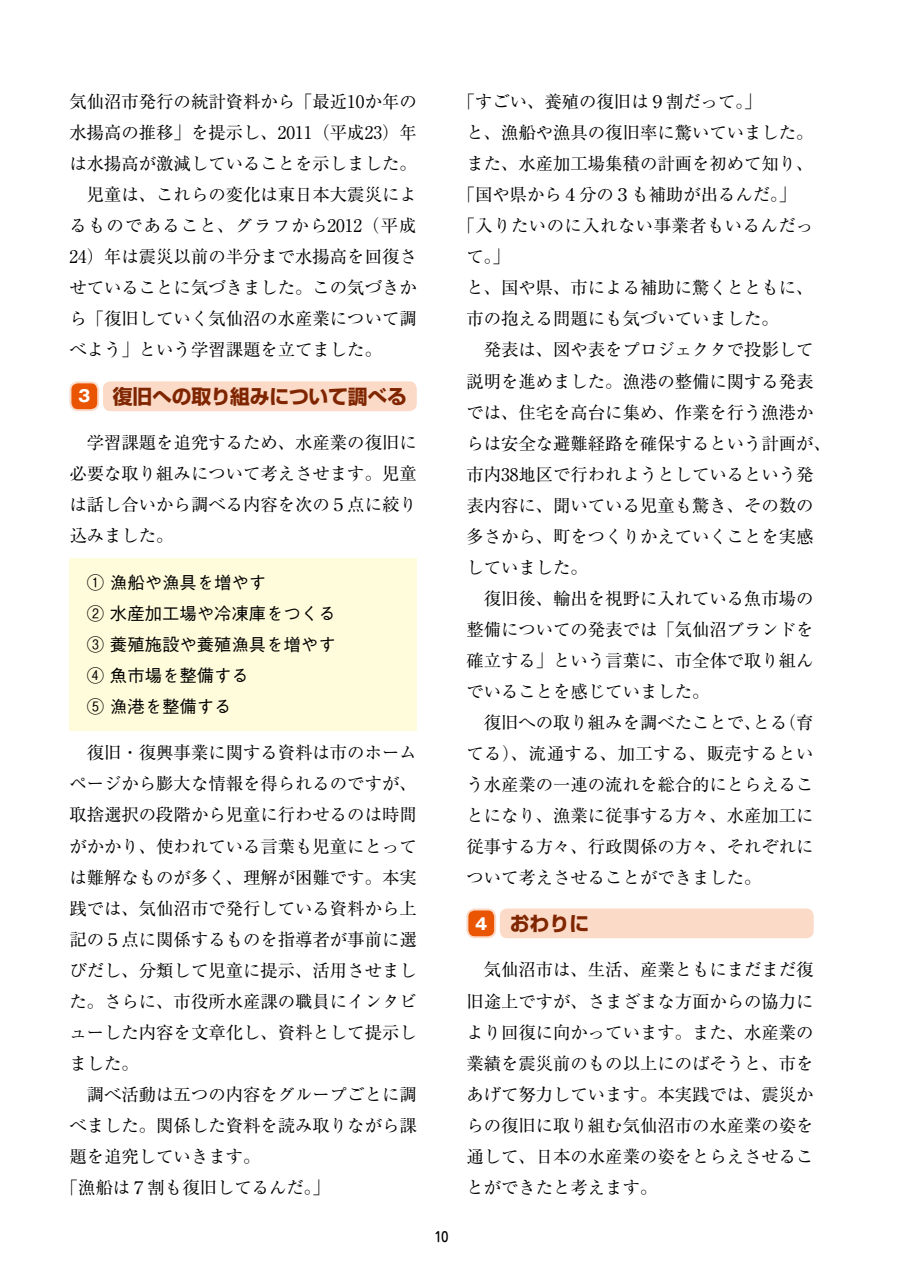
<style>
.page{position:relative;width:903px;height:1275px;background:#fff}
.page>*{position:absolute;margin:0;border:0;box-sizing:border-box;transform-origin:0 0}
.t1{font:700 19.78px "Shin Go Pro";letter-spacing:-.01em;color:#7f2500}
.t2{font:17.32px/31px "Ryumin Pro";color:#000;text-align:justify}
.t3{font:500 17.32px/31px "Gothic BBB Pro";color:#000}
.t4{font:17.32px "Ryumin Pro";letter-spacing:.025em;color:#000}
.t5{font:17.32px "Ryumin Pro";letter-spacing:.03em;color:#000}
.t6{font:500 13.65px "Jun 34 Pro";color:#000}
.s1{font-family:"Gothic MB101 Pro";font-size:16.1px;color:#fff}
</style>
<div class="page">
<div style="left:70px;top:382px;width:28px;height:28px;background:#ea5504;border-radius:7px"></div>
<div style="left:69px;top:381px;width:30px;height:30px;border:2px solid #fbdac8;border-radius:7px"></div>
<div style="left:103px;top:381px;width:314px;height:30px;background:#fbdac8;border-radius:7px"></div>
<div style="left:69px;top:558px;width:348px;height:172px;background:#fffcdb"></div>
<div style="left:467px;top:909px;width:28px;height:28px;background:#ea5504;border-radius:7px"></div>
<div style="left:466px;top:908px;width:30px;height:30px;border:2px solid #fbdac8;border-radius:7px"></div>
<div style="left:500px;top:908px;width:314px;height:30px;background:#fbdac8;border-radius:7px"></div>
<p class="t2" style="left:69px;top:85px;width:349px">気仙沼市発行の統計資料から「最近10か年の水揚高の推移」を提示し、2011（平成23）年は水揚高が激減していることを示しました。　児童は、これらの変化は東日本大震災によるものであること、グラフから2012（平成24）年は震災以前の半分まで水揚高を回復させていることに気づきました。この気づきから「復旧していく気仙沼の水産業について調べよう」という学習課題を立てました。</p>
<p class="t1" style="left:78px;top:381px;width:330px"><span class="s1">3</span> 復旧への取り組みについて調べる</p>
<p class="t2" style="left:69px;top:426px;width:349px">　学習課題を追究するため、水産業の復旧に必要な取り組みについて考えさせます。児童は話し合いから調べる内容を次の５点に絞り込みました。</p>
<p class="t3" style="left:87px;top:565px;width:250px">① 漁船や漁具を増やす<br>② 水産加工場や冷凍庫をつくる<br>③ 養殖施設や養殖漁具を増やす<br>④ 魚市場を整備する<br>⑤ 漁港を整備する</p>
<p class="t2" style="left:69px;top:736px;width:349px">　復旧・復興事業に関する資料は市のホーム</p>
<p class="t2" style="left:69px;top:767px;width:349px">ページから膨大な情報を得られるのですが、</p>
<p class="t2" style="left:69px;top:798px;width:349px">取捨選択の段階から児童に行わせるのは時間</p>
<p class="t2" style="left:69px;top:829px;width:349px">がかかり、使われている言葉も児童にとって</p>
<p class="t2" style="left:69px;top:860px;width:349px">は難解なものが多く、理解が困難です。本実</p>
<p class="t2" style="left:69px;top:891px;width:349px">践では、気仙沼市で発行している資料から上</p>
<p class="t2" style="left:69px;top:922px;width:349px">記の５点に関係するものを指導者が事前に選</p>
<p class="t2" style="left:69px;top:953px;width:349px">びだし、分類して児童に提示、活用させまし</p>
<p class="t2" style="left:69px;top:984px;width:349px">た。さらに、市役所水産課の職員にインタビ</p>
<p class="t2" style="left:69px;top:1015px;width:349px">ューした内容を文章化し、資料として提示し</p>
<p class="t2" style="left:69px;top:1046px;width:71px">ました。</p>
<p class="t2" style="left:69px;top:1077px;width:349px">　調べ活動は五つの内容をグループごとに調</p>
<p class="t2" style="left:69px;top:1108px;width:349px">べました。関係した資料を読み取りながら課</p>
<p class="t2" style="left:69px;top:1139px;width:192px">題を追究していきます。</p>
<p class="t2" style="left:61px;top:1170px;width:271px">「漁船は７割も復旧してるんだ。」</p>
<p class="t6" style="left:435px;top:1226px;width:15px">10</p>
<p class="t2" style="left:458px;top:85px;width:305px">「すごい、養殖の復旧は９割だって。」</p>
<p class="t2" style="left:466px;top:116px;width:349px">と、漁船や漁具の復旧率に驚いていました。</p>
<p class="t2" style="left:466px;top:147px;width:349px">また、水産加工場集積の計画を初めて知り、</p>
<p class="t2" style="left:458px;top:178px;width:340px">「国や県から４分の３も補助が出るんだ。」</p>
<p class="t4" style="left:458px;top:212px;width:357px">「入りたいのに入れない事業者もいるんだっ</p>
<p class="t2" style="left:466px;top:240px;width:45px">て。」</p>
<p class="t2" style="left:466px;top:271px;width:349px">と、国や県、市による補助に驚くとともに、</p>
<p class="t2" style="left:466px;top:302px;width:314px">市の抱える問題にも気づいていました。</p>
<p class="t2" style="left:466px;top:333px;width:349px">　発表は、図や表をプロジェクタで投影して</p>
<p class="t2" style="left:466px;top:364px;width:349px">説明を進めました。漁港の整備に関する発表</p>
<p class="t2" style="left:466px;top:395px;width:349px">では、住宅を高台に集め、作業を行う漁港か</p>
<p class="t2" style="left:466px;top:426px;width:366px">らは安全な避難経路を確保するという計画が、</p>
<p class="t2" style="left:466px;top:457px;width:349px">市内38地区で行われようとしているという発</p>
<p class="t2" style="left:466px;top:488px;width:349px">表内容に、聞いている児童も驚き、その数の</p>
<p class="t2" style="left:466px;top:519px;width:349px">多さから、町をつくりかえていくことを実感</p>
<p class="t2" style="left:466px;top:550px;width:123px">していました。</p>
<p class="t2" style="left:466px;top:581px;width:349px">　復旧後、輸出を視野に入れている魚市場の</p>
<p class="t2" style="left:466px;top:612px;width:349px">整備についての発表では「気仙沼ブランドを</p>
<p class="t2" style="left:466px;top:643px;width:349px">確立する」という言葉に、市全体で取り組ん</p>
<p class="t2" style="left:466px;top:674px;width:245px">でいることを感じていました。</p>
<p class="t2" style="left:466px;top:705px;width:349px">　復旧への取り組みを調べたことで、とる（育</p>
<p class="t5" style="left:466px;top:739px;width:349px">てる）、流通する、加工する、販売するとい</p>
<p class="t2" style="left:466px;top:767px;width:349px">う水産業の一連の流れを総合的にとらえるこ</p>
<p class="t2" style="left:466px;top:798px;width:349px">とになり、漁業に従事する方々、水産加工に</p>
<p class="t2" style="left:466px;top:829px;width:349px">従事する方々、行政関係の方々、それぞれに</p>
<p class="t2" style="left:466px;top:860px;width:297px">ついて考えさせることができました。</p>
<p class="t1" style="left:475px;top:908px;width:116px"><span class="s1">4</span> おわりに</p>
<p class="t2" style="left:466px;top:953px;width:349px">　気仙沼市は、生活、産業ともにまだまだ復旧途上ですが、さまざまな方面からの協力により回復に向かっています。また、水産業の業績を震災前のもの以上にのばそうと、市をあげて努力しています。本実践では、震災からの復旧に取り組む気仙沼市の水産業の姿を通して、日本の水産業の姿をとらえさせることができたと考えます。</p>
</div>
